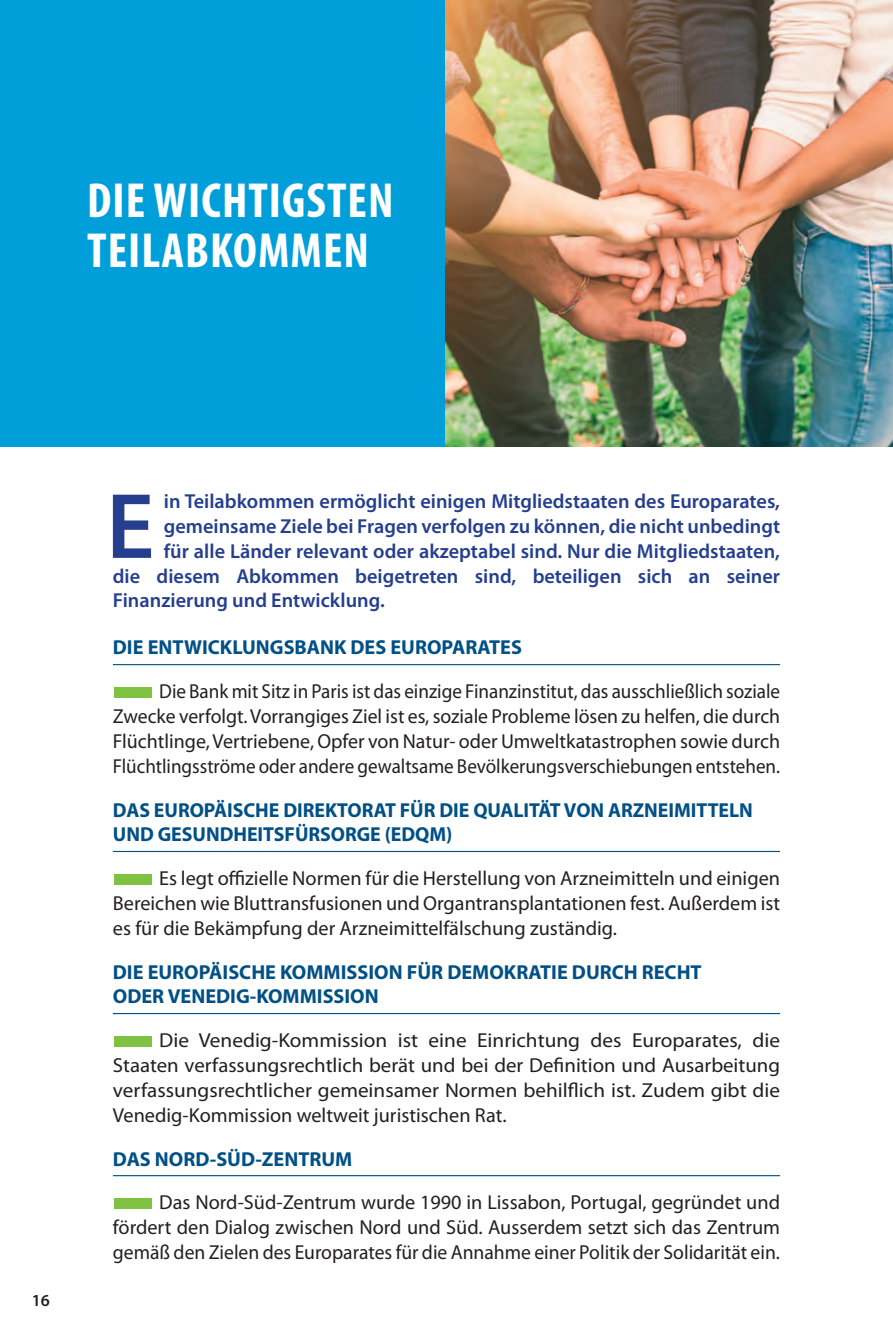
<style>
.page{position:relative;width:893px;height:1340px;background:#fff}
.page>*{position:absolute;margin:0;border:0;box-sizing:border-box;transform-origin:0 0}
.t1{font:600 93.6px "Myriad Pro";color:#253f8e}
.t2{font:700 condensed 49.5px/49.5px "Myriad Pro";letter-spacing:.02em;color:#fff}
.t3{font:20.25px/24.8px "Myriad Pro";color:#231f20;text-align:justify}
.t4{font:20.25px/24.8px "Myriad Pro";color:#231f20;text-align:justify;scale:.95 1}
.t5{font:600 20.25px "Myriad Pro";color:#253f8e}
.t6{font:20.25px/24.8px "Myriad Pro";color:#231f20;text-align:justify;scale:1.05 1}
.t7{font:700 20.25px/24.8px "Myriad Pro";color:#015086}
.t8{font:600 16.88px "Myriad Pro";color:#231f20}
.s1{color:#7fc241}
</style>
<div class="page">
<hr style="left:113px;top:664px;width:667px;height:1px;background:#015086">
<hr style="left:113px;top:851px;width:667px;height:1px;background:#015086">
<hr style="left:113px;top:1013px;width:667px;height:1px;background:#015086">
<hr style="left:113px;top:1175px;width:667px;height:1px;background:#015086">
<div style="left:0;top:0;width:445px;height:446px;background:#009fda"></div>
<img style="left:445px;top:0;width:448px;height:446px">
<h2 class="t2" style="left:87px;top:175px;width:308px">DIE WICHTIGSTEN<br>TEILABKOMMEN</h2>
<p class="t8" style="left:32px;top:1289px;width:20px">16</p>
<h1 class="t1" style="left:106px;top:467px;width:50px">E</h1>
<p class="t5" style="left:164px;top:488px;width:618px">in Teilabkommen ermöglicht einigen Mitgliedstaaten des Europarates,</p>
<p class="t5" style="left:164px;top:513px;width:618px">gemeinsame Ziele bei Fragen verfolgen zu können, die nicht unbedingt</p>
<p class="t5" style="left:164px;top:538px;width:618px">für alle Länder relevant oder akzeptabel sind. Nur die Mitgliedstaaten,</p>
<p class="t5" style="left:113px;top:563px;width:669px">die diesem Abkommen beigetreten sind, beteiligen sich an seiner</p>
<p class="t5" style="left:113px;top:587px;width:273px">Finanzierung und Entwicklung.</p>
<p class="t7" style="left:113px;top:634px;width:411px">DIE ENTWICKLUNGSBANK DES EUROPARATES</p>
<p class="t4" style="left:113px;top:679px;width:704px"><span class="s1">■</span>Die Bank mit Sitz in Paris ist das einzige Finanzinstitut, das ausschließlich soziale Zwecke verfolgt. Vorrangiges Ziel ist es, soziale Probleme lösen zu helfen, die durch Flüchtlinge, Vertriebene, Opfer von Natur- oder Umweltkatastrophen sowie durch Flüchtlingsströme oder andere gewaltsame Bevölkerungsverschiebungen entstehen.</p>
<p class="t7" style="left:113px;top:796px;width:642px">DAS EUROPÄISCHE DIREKTORAT FÜR DIE QUALITÄT VON ARZNEIMITTELN<br>UND GESUNDHEITSFÜRSORGE (EDQM)</p>
<p class="t3" style="left:113px;top:865px;width:669px"><span class="s1">■</span>Es legt offizielle Normen für die Herstellung von Arzneimitteln und einigen Bereichen wie Bluttransfusionen und Organtransplantationen fest. Außerdem ist es für die Bekämpfung der Arzneimittelfälschung zuständig.</p>
<p class="t7" style="left:113px;top:958px;width:590px">DIE EUROPÄISCHE KOMMISSION FÜR DEMOKRATIE DURCH RECHT<br>ODER VENEDIG-KOMMISSION</p>
<p class="t6" style="left:113px;top:1027px;width:637px"><span class="s1">■</span>Die Venedig-Kommission ist eine Einrichtung des Europarates, die Staaten verfassungsrechtlich berät und bei der Definition und Ausarbeitung verfassungsrechtlicher gemeinsamer Normen behilflich ist. Zudem gibt die Venedig-Kommission weltweit juristischen Rat.</p>
<p class="t7" style="left:113px;top:1145px;width:241px">DAS NORD-SÜD-ZENTRUM</p>
<p class="t3" style="left:113px;top:1189px;width:669px"><span class="s1">■</span>Das Nord-Süd-Zentrum wurde 1990 in Lissabon, Portugal, gegründet und fördert den Dialog zwischen Nord und Süd. Ausserdem setzt sich das Zentrum gemäß den Zielen des Europarates für die Annahme einer Politik der Solidarität ein.</p>
</div>
